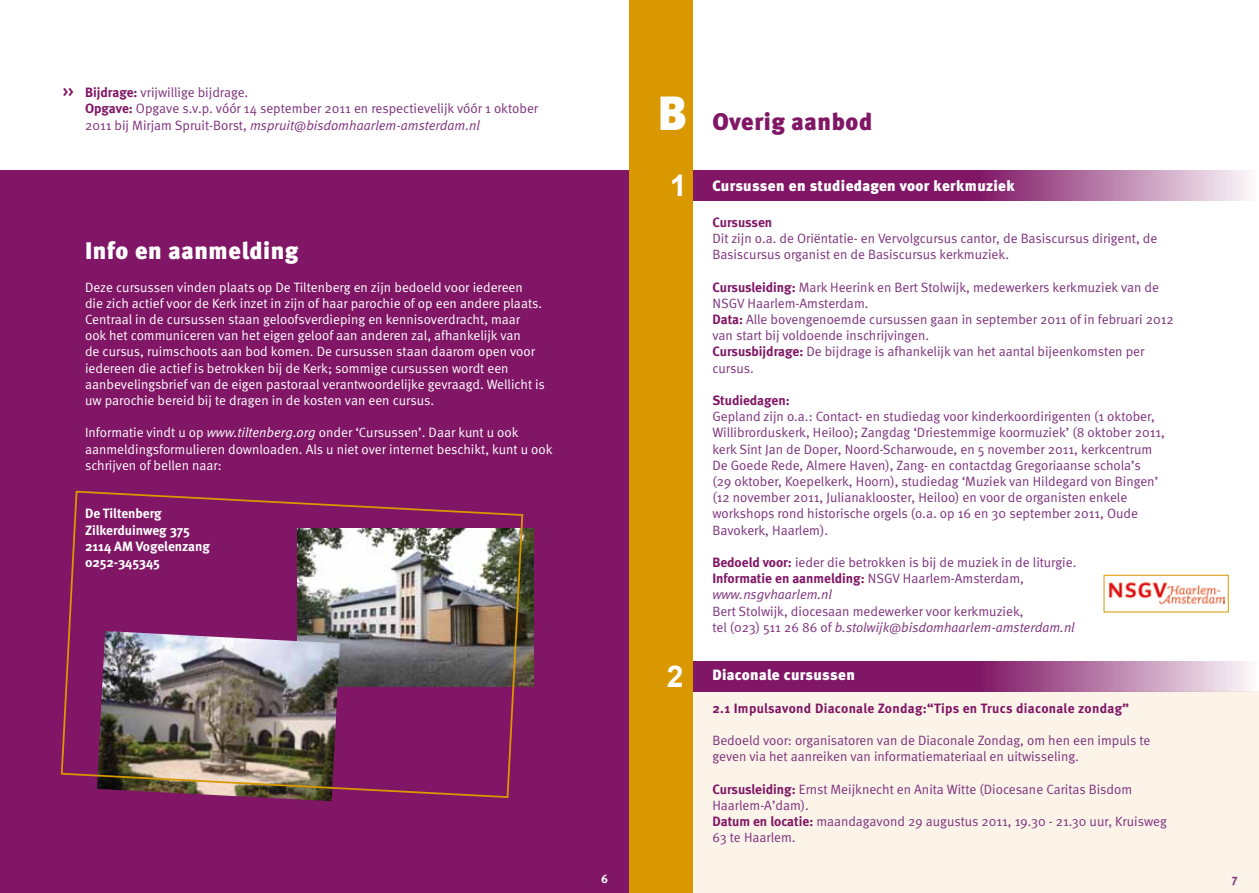
<style>
.page{position:relative;width:1259px;height:893px;background:#fff}
.page>*{position:absolute;margin:0;border:0;box-sizing:border-box;transform-origin:0 0}
.t1{font:900 48px "Meta";color:#fff}
.t2{font:700 30px "Arial";color:#fff}
.t3{font:900 24px "Meta";letter-spacing:.025em;color:#fff}
.t4{font:900 24px "Meta";letter-spacing:.025em;color:#801665}
.t5{font:900 15px "Meta";letter-spacing:.025em;color:#fff}
.t6{font:13.5px/16.2px "Meta Normal";color:#7e327d}
.t7{font:13.5px/16.2px "Meta Normal";color:#fff}
.t8{font:700 13.5px "Meta";letter-spacing:.01em;color:#801665}
.t9{font:700 13.5px/16.2px "Meta";letter-spacing:-.005em;color:#fff}
.t10{font:italic 13.5px "Meta Normal";color:#7e327d}
.t11{font:700 12px "Meta";color:#fff}
.t12{font:700 12px "Meta";color:#7e327d}
.s1{font-family:"Meta";font-weight:700;color:#801665}
.s2{font-style:italic}
.s3{font-family:"Meta Normal";font-weight:400;color:#7e327d}
</style>
<div class="page">
<div style="left:693px;top:692px;width:566px;height:201px;background:#fcf4e9"></div>
<svg style="left:693px;top:661px;width:566px;height:31px;background:#9f4f8a"></svg>
<div style="left:0;top:170px;width:630px;height:723px;background:#801665"></div>
<svg style="left:693px;top:170px;width:557px;height:31px;background:#9d4c89"></svg>
<div style="left:629px;top:0;width:64px;height:893px;background:#d99800"></div>
<img style="left:524px;top:528px;width:10px;height:158px">
<img style="left:60px;top:490px;width:464px;height:309px">
<img style="left:1108px;top:581px;width:116px;height:23px">
<div style="left:1103px;top:575px;width:125px;height:37px;border:1px solid #d99800"></div>
<p class="t8" style="left:63px;top:83px;width:12px">&gt;&gt;</p>
<p class="t6" style="left:85px;top:84px;width:454px"><span class="s1">Bijdrage:</span> vrijwillige bijdrage.<br><span class="s1">Opgave:</span> Opgave s.v.p. vóór 14 september 2011 en respectievelijk vóór 1 oktober<br>2011 bij Mirjam Spruit-Borst, <span class="s2">mspruit@bisdomhaarlem-amsterdam.nl</span></p>
<h3 class="t3" style="left:85px;top:236px;width:215px">Info en aanmelding</h3>
<p class="t7" style="left:85px;top:279px;width:461px">Deze cursussen vinden plaats op De Tiltenberg en zijn bedoeld voor iedereen<br>die zich actief voor de Kerk inzet in zijn of haar parochie of op een andere plaats.<br>Centraal in de cursussen staan geloofsverdieping en kennisoverdracht, maar ook het communiceren van het eigen geloof aan anderen zal, afhankelijk van<br>de cursus, ruimschoots aan bod komen. De cursussen staan daarom open voor iedereen die actief is betrokken bij de Kerk; sommige cursussen wordt een aanbevelingsbrief van de eigen pastoraal verantwoordelijke gevraagd. Wellicht is uw parochie bereid bij te dragen in de kosten van een cursus.</p>
<p class="t7" style="left:85px;top:424px;width:469px">Informatie vindt u op <span class="s2">www.tiltenberg.org</span> onder ‘Cursussen’. Daar kunt u ook aanmeldingsformulieren downloaden. Als u niet over internet beschikt, kunt u ook schrijven of bellen naar:</p>
<p class="t9" style="left:85px;top:505px;width:126px">De Tiltenberg<br>Zilkerduinweg 375<br>2114 AM Vogelenzang<br>0252-345345</p>
<p class="t11" style="left:601px;top:872px;width:8px">6</p>
<h1 class="t1" style="left:658px;top:85px;width:31px">B</h1>
<h2 class="t2" style="left:670px;top:166px;width:18px">1</h2>
<h2 class="t2" style="left:667px;top:657px;width:18px">2</h2>
<h3 class="t4" style="left:712px;top:107px;width:161px">Overig aanbod</h3>
<p class="t5" style="left:712px;top:177px;width:304px">Cursussen en studiedagen voor kerkmuziek</p>
<p class="t8" style="left:712px;top:214px;width:61px">Cursussen</p>
<p class="t6" style="left:712px;top:230px;width:446px">Dit zijn o.a. de Oriëntatie- en Vervolgcursus cantor, de Basiscursus dirigent, de<br>Basiscursus organist en de Basiscursus kerkmuziek.</p>
<p class="t6" style="left:712px;top:279px;width:463px"><span class="s1">Cursusleiding:</span> Mark Heerink en Bert Stolwijk, medewerkers kerkmuziek van de NSGV Haarlem-Amsterdam.<br><span class="s1">Data:</span> Alle bovengenoemde cursussen gaan in september 2011 of in februari 2012 van start bij voldoende inschrijvingen.<br><span class="s1">Cursusbijdrage:</span> De bijdrage is afhankelijk van het aantal bijeenkomsten per cursus.</p>
<p class="t8" style="left:712px;top:392px;width:79px">Studiedagen:</p>
<p class="t6" style="left:712px;top:408px;width:454px">Gepland zijn o.a.: Contact- en studiedag voor kinderkoordirigenten (1 oktober, Willibrorduskerk, Heiloo); Zangdag ‘Driestemmige koormuziek’ (8 oktober 2011, kerk Sint Jan de Doper, Noord-Scharwoude, en 5 november 2011, kerkcentrum De Goede Rede, Almere Haven), Zang- en contactdag Gregoriaanse schola’s<br>(29 oktober, Koepelkerk, Hoorn), studiedag ‘Muziek van Hildegard von Bingen’ (12 november 2011, Julianaklooster, Heiloo) en voor de organisten enkele workshops rond historische orgels (o.a. op 16 en 30 september 2011, Oude Bavokerk, Haarlem).</p>
<p class="t6" style="left:712px;top:554px;width:365px"><span class="s1">Bedoeld voor:</span> ieder die betrokken is bij de muziek in de liturgie.</p>
<p class="t8" style="left:712px;top:570px;width:313px">Informatie en aanmelding: <span class="s3">NSGV Haarlem-Amsterdam,</span></p>
<p class="t10" style="left:712px;top:587px;width:121px">www.nsgvhaarlem.nl</p>
<p class="t6" style="left:712px;top:603px;width:364px">Bert Stolwijk, diocesaan medewerker voor kerkmuziek,<br>tel (023) 511 26 86 of <span class="s2">b.stolwijk@bisdomhaarlem-amsterdam.nl</span></p>
<p class="t5" style="left:712px;top:666px;width:144px">Diaconale cursussen</p>
<p class="t8" style="left:712px;top:700px;width:418px">2.1 Impulsavond Diaconale Zondag:“Tips en Trucs diaconale zondag”</p>
<p class="t6" style="left:712px;top:732px;width:439px">Bedoeld voor: organisatoren van de Diaconale Zondag, om hen een impuls te geven via het aanreiken van informatiemateriaal en uitwisseling.</p>
<p class="t6" style="left:712px;top:781px;width:456px"><span class="s1">Cursusleiding:</span> Ernst Meijknecht en Anita Witte (Diocesane Caritas Bisdom Haarlem-A’dam).<br><span class="s1">Datum en locatie:</span> maandagavond 29 augustus 2011, 19.30 - 21.30 uur, Kruisweg 63 te Haarlem.</p>
<p class="t12" style="left:1231px;top:872px;width:7px">7</p>
</div>
